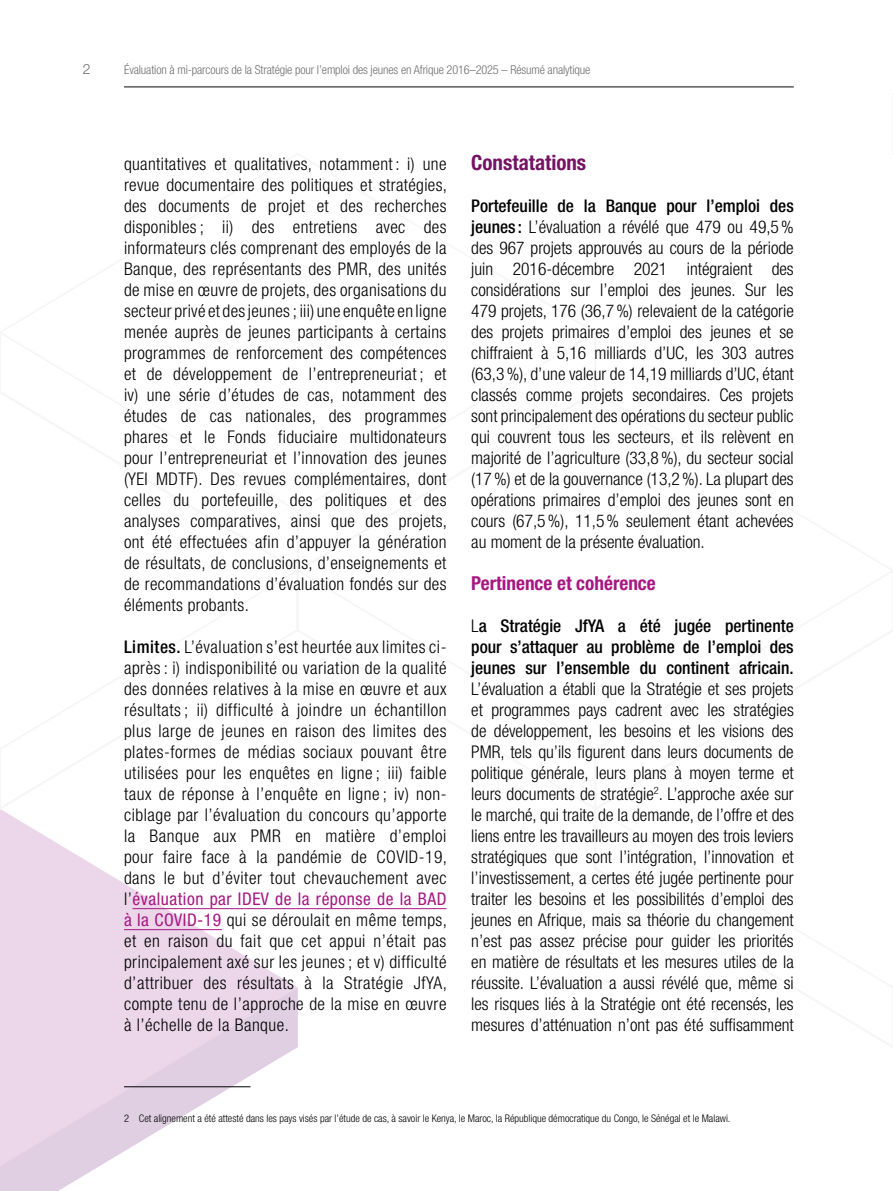
<style>
.page{position:relative;width:893px;height:1191px;background:#fff}
.page>*{position:absolute;margin:0;border:0;box-sizing:border-box;transform-origin:0 0}
.t1{font:700 condensed 21px "Helvetica Neue LT Std";color:#751264}
.t2{font:700 condensed 19.25px "Helvetica Neue LT Std";color:#a71681}
.t3{font:300 condensed 17.5px/21px "Helvetica Neue LT Std";color:#000;text-align:justify}
.t4{font:500 condensed 17.5px/21px "Helvetica Neue LT Std";color:#000;text-align:justify}
.t5{font:300 14px "Helvetica Neue LT Std";color:#706f6f}
.t6{font:300 condensed 12.25px "Helvetica Neue LT Std";letter-spacing:-.01em;color:#706f6f}
.t7{font:300 condensed 10.5px "Helvetica Neue LT Std";color:#000}
.s1{font-weight:500}
.s2{font-weight:400;color:#a71681}
.s3{font-weight:300}
</style>
<div class="page">
<svg style="left:0;top:811px;width:298px;height:176px;fill:#ebd6ea"></svg>
<svg style="left:0;top:987px;width:298px;height:204px"></svg>
<svg style="left:0;top:1158px;width:1px;height:33px"></svg>
<hr style="left:124px;top:86px;width:670px;height:2px;background:#706f6f">
<hr style="left:132px;top:908px;width:314px;height:1px;background:#a71681">
<hr style="left:124px;top:929px;width:98px;height:1px;background:#a71681">
<hr style="left:124px;top:1086px;width:127px;height:1px;background:#000">
<p class="t5" style="left:83px;top:61px;width:9px">2</p>
<p class="t6" style="left:124px;top:63px;width:468px">Évaluation à mi-parcours de la Stratégie pour l’emploi des jeunes en Afrique 2016–2025 – Résumé analytique</p>
<p class="t3" style="left:124px;top:153px;width:325px">quantitatives et qualitatives, notamment : i) une revue documentaire des politiques et stratégies, des documents de projet et des recherches disponibles; ii) des entretiens avec des informateurs clés comprenant des employés de la Banque, des représentants des PMR, des unités de mise en œuvre de projets, des organisations du secteur privé et des jeunes; iii) une enquête en ligne menée auprès de jeunes participants à certains programmes de renforcement des compétences et de développement de l’entrepreneuriat ; et iv) une série d’études de cas, notamment des études de cas nationales, des programmes phares et le Fonds fiduciaire multidonateurs pour l’entrepreneuriat et l’innovation des jeunes (YEI MDTF). Des revues complémentaires, dont celles du portefeuille, des politiques et des analyses comparatives, ainsi que des projets, ont été effectuées afin d’appuyer la génération de résultats, de conclusions, d’enseignements et de recommandations d’évaluation fondés sur des éléments probants.</p>
<p class="t3" style="left:124px;top:636px;width:325px"><span class="s1">Limites.</span> L’évaluation s’est heurtée aux limites ci&shy;après : i) indisponibilité ou variation de la qualité des données relatives à la mise en œuvre et aux résultats ; ii) difficulté à joindre un échantillon plus large de jeunes en raison des limites des plates-formes de médias sociaux pouvant être utilisées pour les enquêtes en ligne ; iii) faible taux de réponse à l’enquête en ligne ; iv) non&shy;ciblage par l’évaluation du concours qu’apporte la Banque aux PMR en matière d’emploi pour faire face à la pandémie de COVID-19, dans le but d’éviter tout chevauchement avec l’<span class="s2">évaluation par IDEV de la réponse de la BAD à la COVID-19</span> qui se déroulait en même temps, et en raison du fait que cet appui n’était pas principalement axé sur les jeunes; et v) difficulté d’attribuer des résultats à la Stratégie JfYA, compte tenu de l’approche de la mise en œuvre à l’échelle de la Banque.</p>
<p class="t1" style="left:471px;top:150px;width:116px">Constatations</p>
<p class="t3" style="left:471px;top:195px;width:324px"><span class="s1">Portefeuille de la Banque pour l’emploi des jeunes :</span> L’évaluation a révélé que 479 ou 49,5% des 967 projets approuvés au cours de la période juin 2016-décembre 2021 intégraient des considérations sur l’emploi des jeunes. Sur les 479 projets, 176 (36,7%) relevaient de la catégorie des projets primaires d’emploi des jeunes et se chiffraient à 5,16 milliards d’UC, les 303 autres (63,3%), d’une valeur de 14,19 milliards d’UC, étant classés comme projets secondaires. Ces projets sont principalement des opérations du secteur public qui couvrent tous les secteurs, et ils relèvent en majorité de l’agriculture (33,8%), du secteur social (17%) et de la gouvernance (13,2%). La plupart des opérations primaires d’emploi des jeunes sont en cours (67,5%), 11,5% seulement étant achevées au moment de la présente évaluation.</p>
<p class="t2" style="left:471px;top:571px;width:186px">Pertinence et cohérence</p>
<p class="t4" style="left:471px;top:615px;width:324px"><span class="s3">L</span>a Stratégie JfYA a été jugée pertinente pour s’attaquer au problème de l’emploi des jeunes sur l’ensemble du continent africain.</p>
<p class="t3" style="left:471px;top:678px;width:324px">L’évaluation a établi que la Stratégie et ses projets et programmes pays cadrent avec les stratégies de développement, les besoins et les visions des PMR, tels qu’ils figurent dans leurs documents de politique générale, leurs plans à moyen terme et leurs documents de stratégie<sup>2</sup>. L’approche axée sur le marché, qui traite de la demande, de l’offre et des liens entre les travailleurs au moyen des trois leviers stratégiques que sont l’intégration, l’innovation et l’investissement, a certes été jugée pertinente pour traiter les besoins et les possibilités d’emploi des jeunes en Afrique, mais sa théorie du changement n’est pas assez précise pour guider les priorités en matière de résultats et les mesures utiles de la réussite. L’évaluation a aussi révélé que, même si les risques liés à la Stratégie ont été recensés, les mesures d’atténuation n’ont pas été suffisamment</p>
<p class="t7" style="left:124px;top:1111px;width:608px">2 Cet alignement a été attesté dans les pays visés par l’étude de cas, à savoir le Kenya, le Maroc, la République démocratique du Congo, le Sénégal et le Malawi.</p>
</div>
